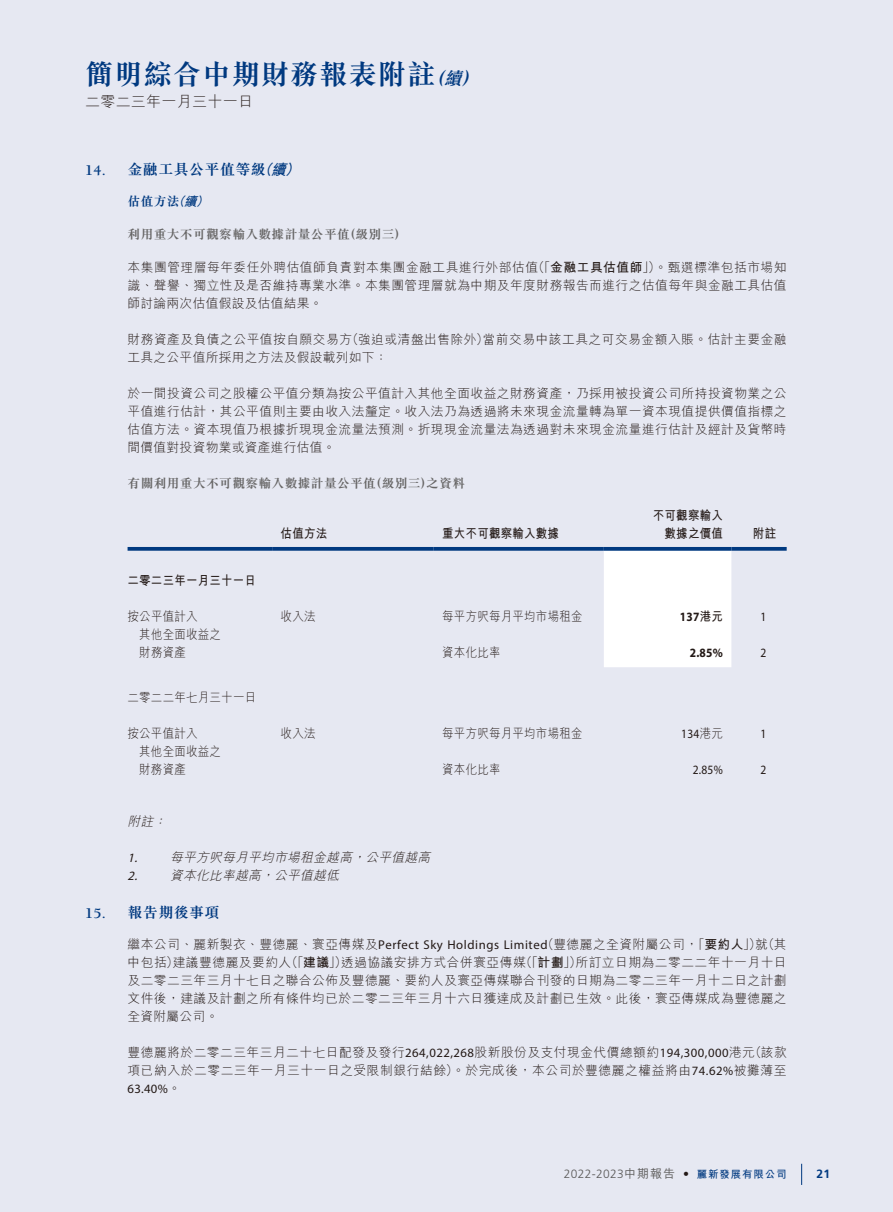
<style>
.page{position:relative;width:893px;height:1212px;background:#e6e8f2}
.page>*{position:absolute;margin:0;border:0;box-sizing:border-box;transform-origin:0 0}
.t1{font:700 28.5px "M Sung HK";letter-spacing:.025em;color:#003980}
.t2{font:700 15px "M Sung HK";letter-spacing:.025em;color:#003980}
.t3{font:300 15px "M Hei HK";letter-spacing:.02em;color:#231916}
.t4{font:300 12.75px/18px "M Hei HK";letter-spacing:.035em;color:#231916;text-align:justify}
.t5{font:300 12.75px/18px "M Hei HK";letter-spacing:.035em;color:#231916;scale:.9 1}
.t6{font:700 12.75px "M Sung HK";letter-spacing:.025em;color:#666565}
.t7{font:italic 300 12.75px "M Hei HK";color:#231916}
.t8{font:700 12.75px/18px "M Hei HK";letter-spacing:.02em;color:#231916;text-align:right;scale:.9 1}
.t9{font:12.75px "Myriad Pro";letter-spacing:.02em;color:#231916;scale:.9 1}
.t10{font:700 12.75px "Myriad Pro";color:#231916;scale:.9 1}
.t11{font:700 12.75px "M Sung HK";color:#003980}
.t12{font:12.75px "Myriad Pro";letter-spacing:.02em;color:#231916}
.t13{font:300 12px "Frutiger LT Std";letter-spacing:.03em;color:#595857}
.t14{font:700 12px "Frutiger LT Std";color:#003980}
.s1{font-style:italic;font-size:18px}
.s2{font-family:"Berkeley Std"}
.s3{font-family:"M Hei HK";font-style:italic}
.s4{font-weight:700}
.s5{font-family:"M Hei HK"}
.s6{font-family:"M Hei HK";font-weight:300}
.s7{font-family:"Myriad Pro";font-weight:400}
.s8{font-family:"M Hei HK";font-weight:500}
.s9{color:#231916}
.s10{font-family:"M Hei HK";font-weight:700;font-size:10.5px;color:#003980}
</style>
<div class="page">
<svg style="left:801px;top:1164px;width:1px;height:21px"></svg>
<svg style="left:604px;top:551px;width:127px;height:116px"></svg>
<svg style="left:128px;top:547px;width:144px;height:4px"></svg>
<svg style="left:272px;top:547px;width:162px;height:4px"></svg>
<svg style="left:434px;top:547px;width:170px;height:4px"></svg>
<svg style="left:604px;top:547px;width:127px;height:4px"></svg>
<svg style="left:731px;top:547px;width:56px;height:4px"></svg>
<h1 class="t1" style="left:85px;top:60px;width:399px">簡明綜合中期財務報表附註<span class="s1">（續）</span></h1>
<p class="t3" style="left:85px;top:93px;width:170px">二零二三年一月三十一日</p>
<p class="t2" style="left:85px;top:162px;width:221px"><span class="s2">14.</span> 金融工具公平值等級<span class="s3">（續）</span></p>
<p class="t11" style="left:128px;top:195px;width:86px">估值方法<span class="s3">（續）</span></p>
<p class="t6" style="left:128px;top:228px;width:280px">利用重大不可觀察輸入數據計量公平值（級別三）</p>
<p class="t4" style="left:128px;top:258px;width:661px">本集團管理層每年委任外聘估值師負責對本集團金融工具進行外部估值（「<span class="s4">金融工具估值師</span>」）。甄選標準包括市場知識、聲譽、獨立性及是否維持專業水準。本集團管理層就為中期及年度財務報告而進行之估值每年與金融工具估值師討論兩次估值假設及估值結果。</p>
<p class="t4" style="left:128px;top:330px;width:661px">財務資產及負債之公平值按自願交易方（強迫或清盤出售除外）當前交易中該工具之可交易金額入賬。估計主要金融工具之公平值所採用之方法及假設載列如下：</p>
<p class="t4" style="left:128px;top:384px;width:661px">於一間投資公司之股權公平值分類為按公平值計入其他全面收益之財務資產，乃採用被投資公司所持投資物業之公平值進行估計，其公平值則主要由收入法釐定。收入法乃為透過將未來現金流量轉為單一資本現值提供價值指標之估值方法。資本現值乃根據折現現金流量法預測。折現現金流量法為透過對未來現金流量進行估計及經計及貨幣時間價值對投資物業或資產進行估值。</p>
<p class="t6" style="left:128px;top:476px;width:339px">有關利用重大不可觀察輸入數據計量公平值（級別三）之資料</p>
<p class="t8" style="left:281px;top:524px;width:53px">估值方法</p>
<p class="t8" style="left:442px;top:524px;width:131px">重大不可觀察輸入數據</p>
<p class="t8" style="left:653px;top:506px;width:79px">不可觀察輸入數據之價值</p>
<p class="t8" style="left:753px;top:524px;width:27px">附註</p>
<p class="t8" style="left:128px;top:570px;width:144px">二零二三年一月三十一日</p>
<p class="t5" style="left:139px;top:607px;width:92px;text-indent:-12px">按公平值計入<br>其他全面收益之財務資產</p>
<p class="t5" style="left:281px;top:607px;width:40px">收入法</p>
<p class="t5" style="left:442px;top:607px;width:157px">每平方呎每月平均市場租金</p>
<p class="t10" style="left:680px;top:608px;width:49px">137<span class="s5">港元</span></p>
<p class="t9" style="left:760px;top:609px;width:8px">1</p>
<p class="t5" style="left:442px;top:643px;width:66px">資本化比率</p>
<p class="t10" style="left:690px;top:644px;width:38px">2.85%</p>
<p class="t9" style="left:760px;top:645px;width:8px">2</p>
<p class="t5" style="left:128px;top:688px;width:144px">二零二二年七月三十一日</p>
<p class="t5" style="left:139px;top:724px;width:92px;text-indent:-12px">按公平值計入<br>其他全面收益之財務資產</p>
<p class="t5" style="left:281px;top:724px;width:40px">收入法</p>
<p class="t5" style="left:442px;top:724px;width:157px">每平方呎每月平均市場租金</p>
<p class="t9" style="left:681px;top:725px;width:48px">134<span class="s6">港元</span></p>
<p class="t9" style="left:760px;top:725px;width:8px">1</p>
<p class="t5" style="left:442px;top:760px;width:66px">資本化比率</p>
<p class="t9" style="left:693px;top:761px;width:35px">2.85%</p>
<p class="t9" style="left:760px;top:761px;width:8px">2</p>
<p class="t7" style="left:128px;top:815px;width:43px">附註：</p>
<p class="t7" style="left:128px;top:851px;width:307px"><span class="s7">1.</span> 每平方呎每月平均市場租金越高，公平值越高</p>
<p class="t7" style="left:128px;top:869px;width:216px"><span class="s7">2.</span> 資本化比率越高，公平值越低</p>
<p class="t2" style="left:85px;top:905px;width:136px"><span class="s2">15.</span> 報告期後事項</p>
<p class="t4" style="left:128px;top:935px;width:661px">繼本公司、麗新製衣、豐德麗、寰亞傳媒及<span class="s7">Perfect Sky Holdings Limited</span>（豐德麗之全資附屬公司，「<span class="s4">要約人</span>」）就（其中包括）建議豐德麗及要約人（「<span class="s4">建議</span>」）透過協議安排方式合併寰亞傳媒（「<span class="s4">計劃</span>」）所訂立日期為二零二二年十一月十日及二零二三年三月十七日之聯合公佈及豐德麗、要約人及寰亞傳媒聯合刊發的日期為二零二三年一月十二日之計劃文件後，建議及計劃之所有條件均已於二零二三年三月十六日獲達成及計劃已生效。此後，寰亞傳媒成為豐德麗之全資附屬公司。</p>
<p class="t4" style="left:128px;top:1043px;width:661px">豐德麗將於二零二三年三月二十七日配發及發行<span class="s7">264,022,268</span>股新股份及支付現金代價總額約<span class="s7">194,300,000</span>港元（該款項已納入於二零二三年一月三十一日之受限制銀行結餘）。於完成後，本公司於豐德麗之權益將由<span class="s7">74.62%</span>被攤薄至</p>
<p class="t12" style="left:128px;top:1081px;width:55px">63.40%<span class="s6">。</span></p>
<p class="t13" style="left:564px;top:1166px;width:224px">2022-2023<span class="s8">中期報告</span> <span class="s9">•</span> <span class="s10">麗新發展有限公司</span></p>
<p class="t14" style="left:816px;top:1167px;width:15px">21</p>
</div>
